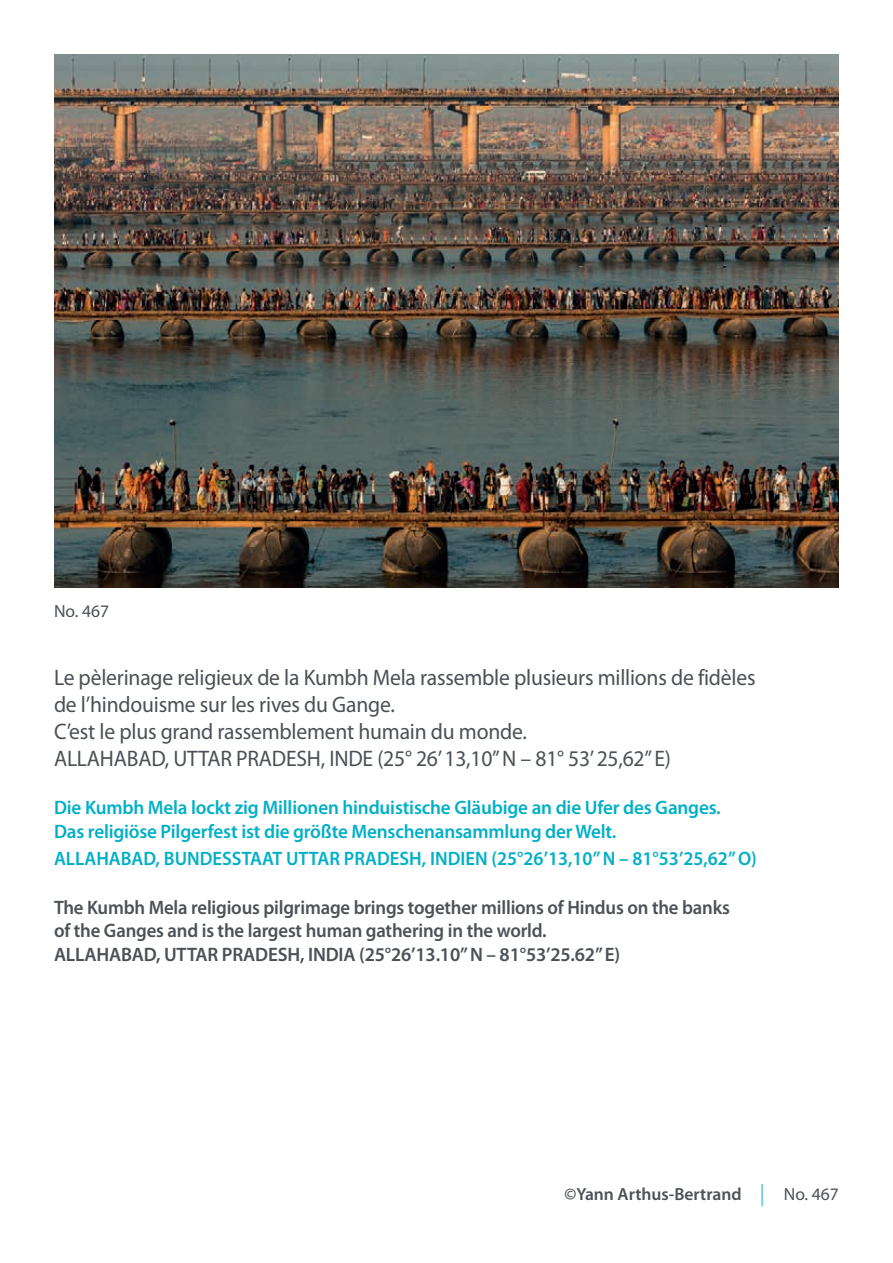
<style>
.page{position:relative;width:893px;height:1263px;background:#fff}
.page>*{position:absolute;margin:0;border:0;box-sizing:border-box;transform-origin:0 0}
.t1{font:22.5px/27px "Myriad Pro";letter-spacing:-.01em;color:#4b5157;scale:.96 1}
.t2{font:600 19.5px/23.4px "Myriad Pro";letter-spacing:-.01em;color:#4b5157;scale:.96 1}
.t3{font:600 19.5px/23.4px "Myriad Pro";letter-spacing:-.01em;color:#00b0c7}
.t4{font:600 19.5px "Myriad Pro";letter-spacing:-.01em;color:#00b0c7;scale:.96 1}
.t5{font:600 17.55px "Myriad Pro";color:#4b5157}
.t6{font:17.55px "Myriad Pro";color:#4b5157}
</style>
<div class="page">
<svg style="left:762px;top:1184px;width:1px;height:22px"></svg>
<img style="left:54px;top:54px;width:785px;height:533px">
<p class="t6" style="left:54px;top:601px;width:57px">No. 467</p>
<p class="t1" style="left:54px;top:664px;width:732px">Le pèlerinage religieux de la Kumbh Mela rassemble plusieurs millions de fidèles de l’hindouisme sur les rives du Gange.<br>C’est le plus grand rassemblement humain du monde.<br>ALLAHABAD, UTTAR PRADESH, INDE (25° 26’ 13,10” N – 81° 53’ 25,62” E)</p>
<p class="t3" style="left:54px;top:796px;width:668px">Die Kumbh Mela lockt zig Millionen hinduistische Gläubige an die Ufer des Ganges.<br>Das religiöse Pilgerfest ist die größte Menschenansammlung der Welt.</p>
<p class="t4" style="left:54px;top:847px;width:733px">ALLAHABAD, BUNDESSTAAT UTTAR PRADESH, INDIEN (25°26’13,10” N – 81°53’25,62” O)</p>
<p class="t2" style="left:54px;top:896px;width:705px">The Kumbh Mela religious pilgrimage brings together millions of Hindus on the banks of the Ganges and is the largest human gathering in the world.<br>ALLAHABAD, UTTAR PRADESH, INDIA (25°26’13.10” N – 81°53’25.62” E)</p>
<p class="t5" style="left:564px;top:1184px;width:179px">©Yann Arthus-Bertrand</p>
<p class="t6" style="left:784px;top:1184px;width:57px">No. 467</p>
</div>
